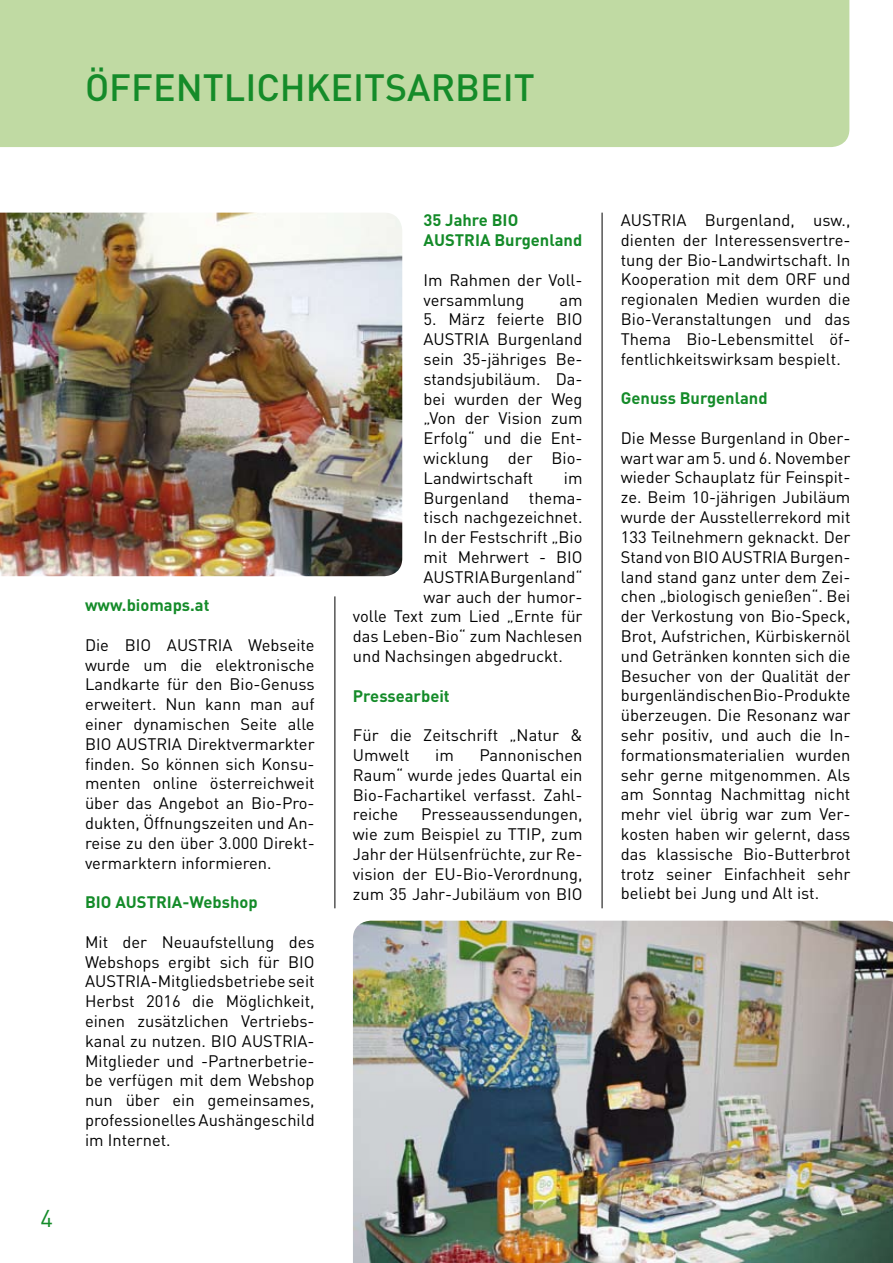
<style>
.page{position:relative;width:893px;height:1263px;background:#fff}
.page>*{position:absolute;margin:0;border:0;box-sizing:border-box;transform-origin:0 0}
.t1{font:500 37.5px "DIN";color:#148b29}
.t2{font:24px "DIN";color:#148b29}
.t3{font:16.5px/19.8px "DIN";color:#000;text-align:justify}
.t4{font:700 16.5px/19.8px "DIN";color:#148b29}
</style>
<div class="page">
<img style="left:0;top:213px;width:402px;height:363px">
<img style="left:353px;top:921px;width:540px;height:342px">
<div style="left:0;top:0;width:849px;height:147px;background:#c0daa3"></div>
<hr style="left:334px;top:596px;width:1px;height:312px;background:#000">
<hr style="left:602px;top:213px;width:1px;height:695px;background:#000">
<h1 class="t1" style="left:85px;top:63px;width:451px">ÖFFENTLICHKEITSARBEIT</h1>
<h2 class="t2" style="left:40px;top:1203px;width:14px">4</h2>
<p class="t4" style="left:85px;top:595px;width:126px">www.biomaps.at</p>
<p class="t3" style="left:85px;top:635px;width:231px">Die BIO AUSTRIA Webseite wurde um die elektronische Landkarte für den Bio-Genuss erweitert. Nun kann man auf einer dynamischen Seite alle BIO AUSTRIA Direktvermarkter finden. So können sich Konsu&shy;menten online österreichweit über das Angebot an Bio-Pro&shy;dukten, Öffnungszeiten und An&shy;reise zu den über 3.000 Direkt&shy;vermarktern informieren.</p>
<p class="t4" style="left:85px;top:892px;width:174px">BIO AUSTRIA-Webshop</p>
<p class="t3" style="left:85px;top:932px;width:231px">Mit der Neuaufstellung des Webshops ergibt sich für BIO AUSTRIA-Mitgliedsbetriebe seit Herbst 2016 die Möglichkeit, einen zusätzlichen Vertriebs&shy;kanal zu nutzen. BIO AUSTRIA-Mitglieder und -Partnerbetrie&shy;be verfügen mit dem Webshop nun über ein gemeinsames, professionelles Aushängeschild im Internet.</p>
<p class="t4" style="left:424px;top:210px;width:160px">35 Jahre BIO<br>AUSTRIA Burgenland</p>
<p class="t3" style="left:424px;top:270px;width:161px">Im Rahmen der Voll&shy;versammlung</p>
<p class="t3" style="left:559px;top:289px;width:25px">am</p>
<p class="t3" style="left:424px;top:309px;width:161px">5. März feierte BIO AUSTRIA Burgenland sein 35-jähriges Be&shy;standsjubiläum. Da&shy;bei wurden der Weg „Von der Vision zum Erfolg“ und die Ent&shy;wicklung der Bio-Landwirtschaft</p>
<p class="t3" style="left:564px;top:468px;width:20px">im</p>
<p class="t3" style="left:424px;top:487px;width:161px">Burgenland thema-</p>
<p class="t3" style="left:424px;top:507px;width:161px">tisch nachgezeichnet.</p>
<p class="t3" style="left:424px;top:527px;width:161px">In der Festschrift „Bio</p>
<p class="t3" style="left:424px;top:547px;width:161px">mit Mehrwert - BIO</p>
<p class="t3" style="left:424px;top:567px;width:161px">AUSTRIA Burgenland“</p>
<p class="t3" style="left:424px;top:586px;width:161px">war auch der humor-</p>
<p class="t3" style="left:353px;top:606px;width:231px">volle Text zum Lied „Ernte für</p>
<p class="t3" style="left:353px;top:626px;width:231px">das Leben-Bio“ zum Nachlesen</p>
<p class="t3" style="left:353px;top:646px;width:211px">und Nachsingen abgedruckt.</p>
<p class="t4" style="left:353px;top:685px;width:98px">Pressearbeit</p>
<p class="t3" style="left:353px;top:725px;width:231px">Für die Zeitschrift „Natur &amp;<br>Umwelt</p>
<p class="t3" style="left:353px;top:745px;width:231px;text-indent:126px">Pannonischen Raum“ wurde jedes Quartal ein Bio-Fachartikel verfasst. Zahl&shy;reiche</p>
<p class="t3" style="left:435px;top:745px;width:20px">im</p>
<p class="t3" style="left:353px;top:804px;width:231px;text-indent:68px">Presseaussendungen, wie zum Beispiel zu TTIP, zum Jahr der Hülsenfrüchte, zur Re&shy;vision der EU-Bio-Verordnung, zum 35 Jahr-Jubiläum von BIO</p>
<p class="t3" style="left:621px;top:210px;width:231px">AUSTRIA Burgenland, usw., dienten der Interessensvertre&shy;tung der Bio-Landwirtschaft. In Kooperation mit dem ORF und regionalen Medien wurden die Bio-Veranstaltungen und das Thema Bio-Lebensmittel öf&shy;fentlichkeitswirksam bespielt.</p>
<p class="t4" style="left:621px;top:388px;width:148px">Genuss Burgenland</p>
<p class="t3" style="left:621px;top:428px;width:231px">Die Messe Burgenland in Ober&shy;wart war am 5. und 6. November wieder Schauplatz für Feinspit&shy;ze. Beim 10-jährigen Jubiläum wurde der Ausstellerrekord mit 133 Teilnehmern geknackt. Der Stand von BIO AUSTRIA Burgen&shy;land stand ganz unter dem Zei&shy;chen „biologisch genießen“. Bei der Verkostung von Bio-Speck, Brot, Aufstrichen, Kürbiskernöl und Getränken konnten sich die Besucher von der Qualität der burgenländischen Bio-Produkte überzeugen. Die Resonanz war sehr positiv, und auch die In&shy;formationsmaterialien wurden sehr gerne mitgenommen. Als am Sonntag Nachmittag nicht mehr viel übrig war zum Ver&shy;kosten haben wir gelernt, dass das klassische Bio-Butterbrot trotz seiner Einfachheit sehr beliebt bei Jung und Alt ist.</p>
</div>
